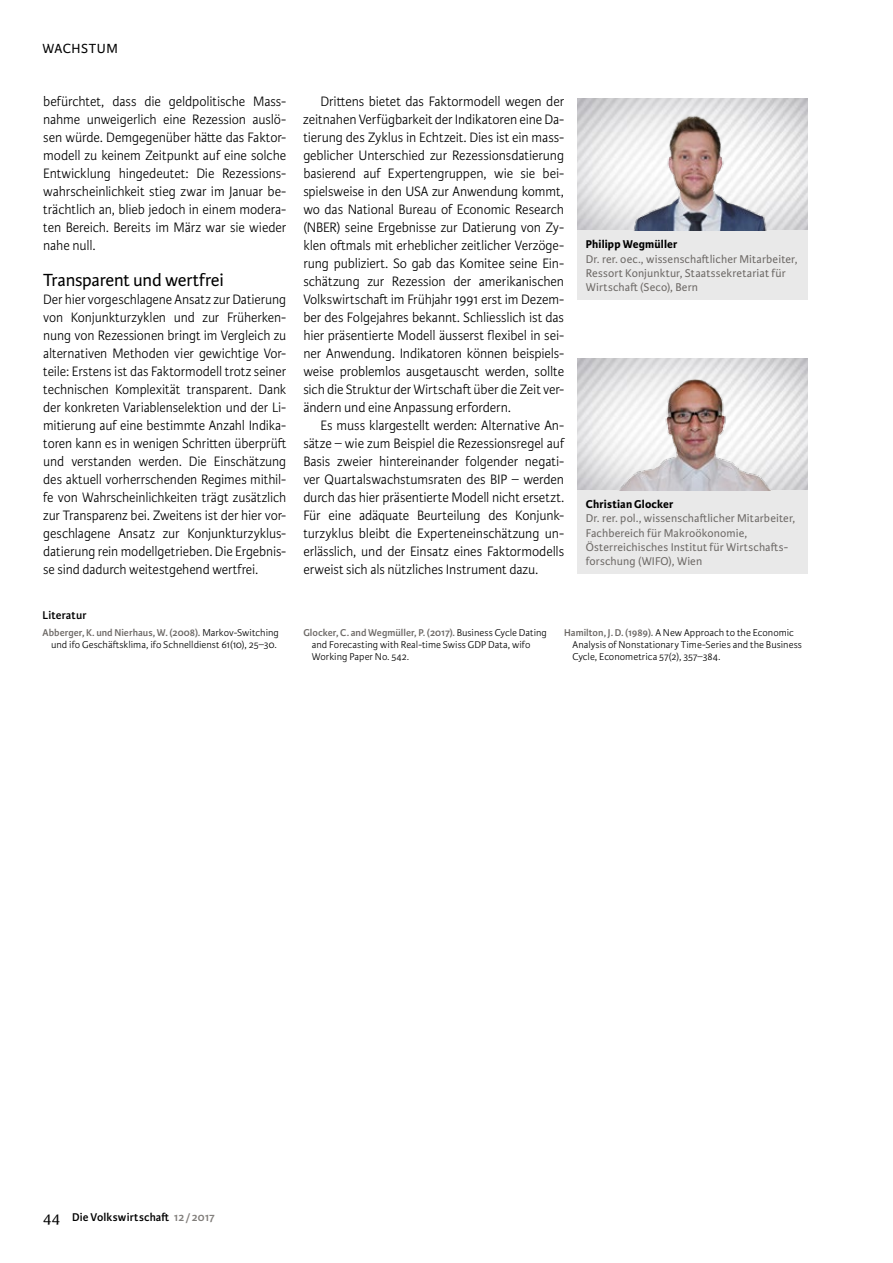
<style>
.page{position:relative;width:893px;height:1263px;background:#fff}
.page>*{position:absolute;margin:0;border:0;box-sizing:border-box;transform-origin:0 0}
.t1{font:18.75px "Karmina Sans";letter-spacing:-.015em;color:#000}
.t2{font:300 14.55px/18px "Karmina Sans";letter-spacing:-.01em;color:#000;text-align:justify;scale:.96 1}
.t3{font:300 14.55px/18px "Karmina Sans";letter-spacing:-.01em;color:#000;text-align:justify;scale:.95 1}
.t4{font:14.1px "Karmina Sans";letter-spacing:.035em;color:#000}
.t5{font:12px/14.4px "Karmina Sans";letter-spacing:.01em;color:#6d6966}
.t6{font:600 12px "Karmina Sans";letter-spacing:.01em;color:#000}
.t7{font:700 12px "Karmina Sans";letter-spacing:.015em;color:#000}
.t8{font:300 10.5px/12.3px "Karmina Sans";letter-spacing:.005em;color:#000}
.s1{font-weight:600;color:#6d6966}
.s2{font-family:"Karmina";font-weight:400;font-size:16.5px}
.s3{color:#817e7b}
</style>
<div class="page">
<img style="left:577px;top:99px;width:231px;height:132px">
<div style="left:577px;top:231px;width:231px;height:69px;background:#e9e9e9"></div>
<img style="left:581px;top:105px;width:227px;height:126px">
<img style="left:577px;top:358px;width:231px;height:132px">
<div style="left:577px;top:490px;width:231px;height:84px;background:#e9e9e9"></div>
<img style="left:581px;top:367px;width:227px;height:123px">
<p class="t4" style="left:43px;top:41px;width:77px">WACHSTUM</p>
<p class="t2" style="left:43px;top:93px;width:255px">befürchtet, dass die geldpolitische Mass&shy;nahme unweigerlich eine Rezession auslö&shy;sen würde. Demgegenüber hätte das Faktor&shy;modell zu keinem Zeitpunkt auf eine solche Entwicklung hingedeutet: Die Rezessions&shy;wahrscheinlichkeit stieg zwar im Januar be&shy;trächtlich an, blieb jedoch in einem modera&shy;ten Bereich. Bereits im März war sie wieder nahe null.</p>
<p class="t1" style="left:43px;top:269px;width:182px">Transparent und wertfrei</p>
<p class="t3" style="left:43px;top:291px;width:257px">Der hier vorgeschlagene Ansatz zur Datierung von Konjunkturzyklen und zur Früherken&shy;nung von Rezessionen bringt im Vergleich zu alternativen Methoden vier gewichtige Vor&shy;teile: Erstens ist das Faktormodell trotz seiner technischen Komplexität transparent. Dank der konkreten Variablenselektion und der Li&shy;mitierung auf eine bestimmte Anzahl Indika&shy;toren kann es in wenigen Schritten überprüft und verstanden werden. Die Einschätzung des aktuell vorherrschenden Regimes mithil&shy;fe von Wahrscheinlichkeiten trägt zusätzlich zur Transparenz bei. Zweitens ist der hier vor&shy;geschlagene Ansatz zur Konjunkturzyklus&shy;datierung rein modellgetrieben. Die Ergebnis&shy;se sind dadurch weitestgehend wertfrei.</p>
<p class="t2" style="left:303px;top:93px;width:273px;text-indent:17px">Drittens bietet das Faktormodell wegen der zeitnahen Verfügbarkeit der Indikatoren eine Da&shy;tierung des Zyklus in Echtzeit. Dies ist ein mass&shy;geblicher Unterschied zur Rezessionsdatierung basierend auf Expertengruppen, wie sie bei&shy;spielsweise in den USA zur Anwendung kommt, wo das National Bureau of Economic Research (NBER) seine Ergebnisse zur Datierung von Zy&shy;klen oftmals mit erheblicher zeitlicher Verzöge&shy;rung publiziert. So gab das Komitee seine Ein&shy;schätzung zur Rezession der amerikanischen Volkswirtschaft im Frühjahr 1991 erst im Dezem&shy;ber des Folgejahres bekannt. Schliesslich ist das hier präsentierte Modell äusserst flexibel in sei&shy;ner Anwendung. Indikatoren können beispiels&shy;weise problemlos ausgetauscht werden, sollte sich die Struktur der Wirtschaft über die Zeit ver&shy;ändern und eine Anpassung erfordern.</p>
<p class="t2" style="left:303px;top:417px;width:273px;text-indent:17px">Es muss klargestellt werden: Alternative An&shy;sätze – wie zum Beispiel die Rezessionsregel auf Basis zweier hintereinander folgender negati&shy;ver Quartalswachstumsraten des BIP – werden durch das hier präsentierte Modell nicht ersetzt.<br>Für eine adäquate Beurteilung des Konjunk&shy;turzyklus bleibt die Experteneinschätzung un&shy;erlässlich, und der Einsatz eines Faktormodells erweist sich als nützliches Instrument dazu.</p>
<p class="t7" style="left:586px;top:237px;width:93px">Philipp Wegmüller</p>
<p class="t5" style="left:586px;top:252px;width:213px">Dr. rer. oec., wissenschaftlicher Mitarbeiter,<br>Ressort Konjunktur, Staatssekretariat für<br>Wirtschaft (Seco), Bern</p>
<p class="t7" style="left:586px;top:497px;width:89px">Christian Glocker</p>
<p class="t5" style="left:586px;top:511px;width:211px">Dr. rer. pol., wissenschaftlicher Mitarbeiter, Fachbereich für Makroökonomie, Österreichisches Institut für Wirtschafts&shy;forschung (WIFO), Wien</p>
<p class="t6" style="left:43px;top:608px;width:45px">Literatur</p>
<p class="t8" style="left:43px;top:626px;width:238px;text-align:right"><span class="s1">Abberger, K. und Nierhaus, W. (2008).</span> Markov-Switching und ifo Geschäftsklima, ifo Schnelldienst 61(10), 25–30.</p>
<p class="t8" style="left:312px;top:626px;width:237px;text-indent:-9px"><span class="s1">Glocker, C. and Wegmüller, P. (2017).</span> Business Cycle Dating and Forecasting with Real‑time Swiss GDP Data, wifo<br>Working Paper No. 542.</p>
<p class="t8" style="left:573px;top:626px;width:231px;text-indent:-9px"><span class="s1">Hamilton, J. D. (1989).</span> A New Approach to the Economic<br>Analysis of Nonstationary Time-Series and the Business<br>Cycle, Econometrica 57(2), 357–384.</p>
<p class="t6" style="left:43px;top:1210px;width:173px"><span class="s2">44</span> Die Volkswirtschaft <span class="s3">12/2017</span></p>
</div>
